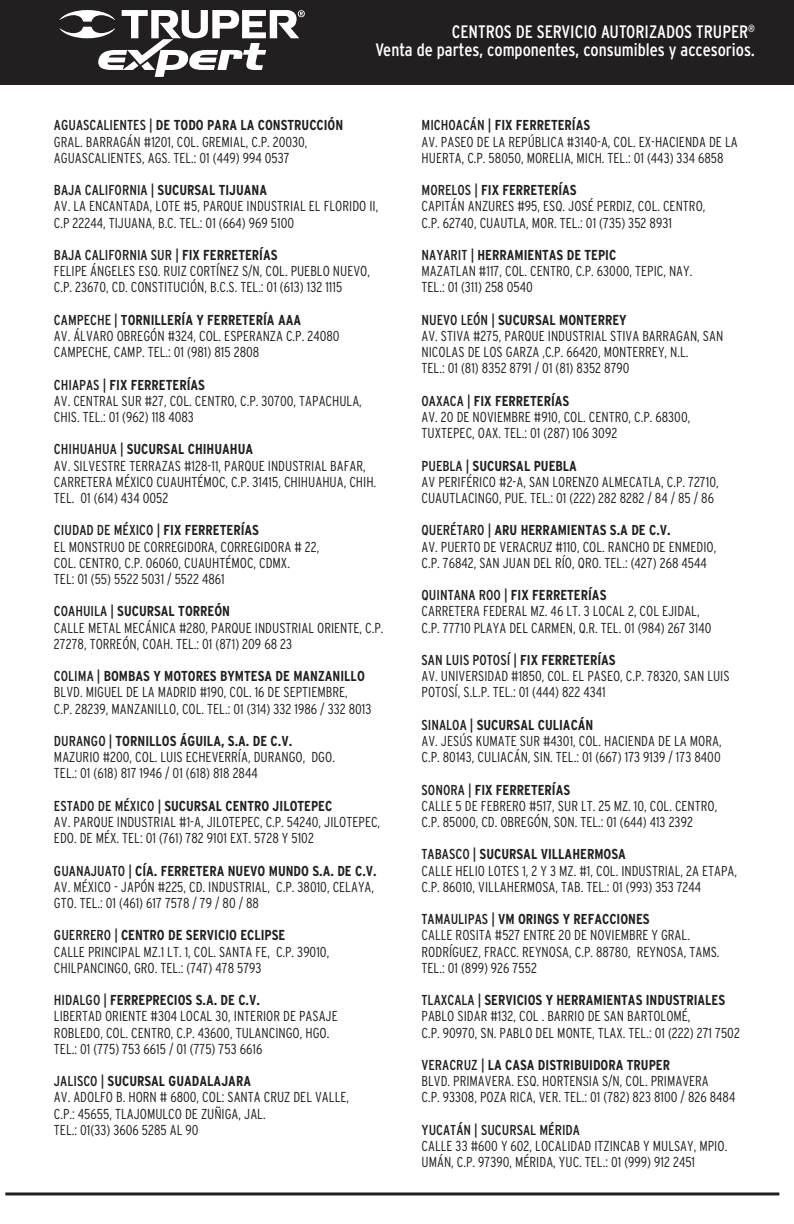
<style>
.page{position:relative;width:794px;height:1224px;background:#fff}
.page>*{position:absolute;margin:0;border:0;box-sizing:border-box;transform-origin:0 0}
.t1{font:condensed 18px/18px "Interstate";color:#fff;text-align:right}
.t2{font:300 condensed 14.4px/16.2px "Interstate";color:#231f20}
.t3{font:condensed 14.4px "Interstate";color:#231f20}
.s1{font-weight:400}
.s2{font-weight:700}
</style>
<div class="page">
<div style="left:0;top:0;width:794px;height:84px;background:#231f20"></div>
<svg style="left:60px;top:10px;width:245px;height:67px"></svg>
<hr style="left:5px;top:1192px;width:774px;height:3px;background:#231f20">
<p class="t1" style="left:375px;top:23px;width:381px">CENTROS DE SERVICIO AUTORIZADOS TRUPER<sup>®<br></sup>Venta de partes, componentes, consumibles y accesorios.</p>
<p class="t2" style="left:54px;top:117px;width:291px"><span class="s1">AGUASCALIENTES |</span> <span class="s2">DE TODO PARA LA CONSTRUCCIÓN<br></span>GRAL. BARRAGÁN #1201, COL. GREMIAL, C.P. 20030,<br>AGUASCALIENTES, AGS. TEL.: 01 (449) 994 0537</p>
<p class="t2" style="left:54px;top:182px;width:326px"><span class="s1">BAJA CALIFORNIA |</span> <span class="s2">SUCURSAL TIJUANA<br></span>AV. LA ENCANTADA, LOTE #5, PARQUE INDUSTRIAL EL FLORIDO II,<br>C.P 22244, TIJUANA, B.C. TEL.: 01 (664) 969 5100</p>
<p class="t2" style="left:54px;top:247px;width:318px"><span class="s1">BAJA CALIFORNIA SUR |</span> <span class="s2">FIX FERRETERÍAS<br></span>FELIPE ÁNGELES ESQ. RUIZ CORTÍNEZ S/N, COL. PUEBLO NUEVO,<br>C.P. 23670, CD. CONSTITUCIÓN, B.C.S. TEL.: 01 (613) 132 1115</p>
<p class="t2" style="left:54px;top:312px;width:287px"><span class="s1">CAMPECHE |</span> <span class="s2">TORNILLERÍA Y FERRETERÍA AAA<br></span>AV. ÁLVARO OBREGÓN #324, COL. ESPERANZA C.P. 24080<br>CAMPECHE, CAMP. TEL.: 01 (981) 815 2808</p>
<p class="t2" style="left:54px;top:376px;width:309px"><span class="s1">CHIAPAS |</span> <span class="s2">FIX FERRETERÍAS<br></span>AV. CENTRAL SUR #27, COL. CENTRO, C.P. 30700, TAPACHULA,<br>CHIS. TEL.: 01 (962) 118 4083</p>
<p class="t2" style="left:54px;top:441px;width:324px"><span class="s1">CHIHUAHUA |</span> <span class="s2">SUCURSAL CHIHUAHUA<br></span>AV. SILVESTRE TERRAZAS #128-11, PARQUE INDUSTRIAL BAFAR, CARRETERA MÉXICO CUAUHTÉMOC, C.P. 31415, CHIHUAHUA, CHIH.<br>TEL. 01 (614) 434 0052</p>
<p class="t2" style="left:54px;top:522px;width:267px"><span class="s1">CIUDAD DE MÉXICO |</span> <span class="s2">FIX FERRETERÍAS<br></span>EL MONSTRUO DE CORREGIDORA, CORREGIDORA # 22, COL. CENTRO, C.P. 06060, CUAUHTÉMOC, CDMX.<br>TEL: 01 (55) 5522 5031 / 5522 4861</p>
<p class="t2" style="left:54px;top:603px;width:331px"><span class="s1">COAHUILA |</span> <span class="s2">SUCURSAL TORREÓN<br></span>CALLE METAL MECÁNICA #280, PARQUE INDUSTRIAL ORIENTE, C.P.<br>27278, TORREÓN, COAH. TEL.: 01 (871) 209 68 23</p>
<p class="t2" style="left:54px;top:668px;width:319px"><span class="s1">COLIMA |</span> <span class="s2">BOMBAS Y MOTORES BYMTESA DE MANZANILLO<br></span>BLVD. MIGUEL DE LA MADRID #190, COL. 16 DE SEPTIEMBRE,<br>C.P. 28239, MANZANILLO, COL. TEL.: 01 (314) 332 1986 / 332 8013</p>
<p class="t2" style="left:54px;top:733px;width:282px"><span class="s1">DURANGO |</span> <span class="s2">TORNILLOS ÁGUILA, S.A. DE C.V.<br></span>MAZURIO #200, COL. LUIS ECHEVERRÍA, DURANGO, DGO.<br>TEL.: 01 (618) 817 1946 / 01 (618) 818 2844</p>
<p class="t2" style="left:54px;top:798px;width:328px"><span class="s1">ESTADO DE MÉXICO |</span> <span class="s2">SUCURSAL CENTRO JILOTEPEC<br></span>AV. PARQUE INDUSTRIAL #1-A, JILOTEPEC, C.P. 54240, JILOTEPEC,<br>EDO. DE MÉX. TEL: 01 (761) 782 9101 EXT. 5728 Y 5102</p>
<p class="t2" style="left:54px;top:862px;width:324px"><span class="s1">GUANAJUATO |</span> <span class="s2">CÍA. FERRETERA NUEVO MUNDO S.A. DE C.V.<br></span>AV. MÉXICO - JAPÓN #225, CD. INDUSTRIAL, C.P. 38010, CELAYA,<br>GTO. TEL.: 01 (461) 617 7578 / 79 / 80 / 88</p>
<p class="t2" style="left:54px;top:927px;width:277px"><span class="s1">GUERRERO |</span> <span class="s2">CENTRO DE SERVICIO ECLIPSE<br></span>CALLE PRINCIPAL MZ.1 LT. 1, COL. SANTA FE, C.P. 39010,<br>CHILPANCINGO, GRO. TEL.: (747) 478 5793</p>
<p class="t2" style="left:54px;top:992px;width:285px"><span class="s1">HIDALGO |</span> <span class="s2">FERREPRECIOS S.A. DE C.V.<br></span>LIBERTAD ORIENTE #304 LOCAL 30, INTERIOR DE PASAJE ROBLEDO, COL. CENTRO, C.P. 43600, TULANCINGO, HGO.<br>TEL.: 01 (775) 753 6615 / 01 (775) 753 6616</p>
<p class="t2" style="left:54px;top:1073px;width:297px"><span class="s1">JALISCO |</span> <span class="s2">SUCURSAL GUADALAJARA<br></span>AV. ADOLFO B. HORN # 6800, COL: SANTA CRUZ DEL VALLE, C.P.: 45655, TLAJOMULCO DE ZUÑIGA, JAL.<br>TEL.: 01(33) 3606 5285 AL 90</p>
<p class="t2" style="left:421px;top:117px;width:318px"><span class="s1">MICHOACÁN |</span> <span class="s2">FIX FERRETERÍAS<br></span>AV. PASEO DE LA REPÚBLICA #3140-A, COL. EX-HACIENDA DE LA<br>HUERTA, C.P. 58050, MORELIA, MICH. TEL.: 01 (443) 334 6858</p>
<p class="t2" style="left:421px;top:182px;width:285px"><span class="s1">MORELOS |</span> <span class="s2">FIX FERRETERÍAS<br></span>CAPITÁN ANZURES #95, ESQ. JOSÉ PERDIZ, COL. CENTRO,<br>C.P. 62740, CUAUTLA, MOR. TEL.: 01 (735) 352 8931</p>
<p class="t2" style="left:421px;top:247px;width:272px"><span class="s1">NAYARIT |</span> <span class="s2">HERRAMIENTAS DE TEPIC<br></span>MAZATLAN #117, COL. CENTRO, C.P. 63000, TEPIC, NAY.<br>TEL.: 01 (311) 258 0540</p>
<p class="t2" style="left:421px;top:312px;width:303px"><span class="s1">NUEVO LEÓN |</span> <span class="s2">SUCURSAL MONTERREY<br></span>AV. STIVA #275, PARQUE INDUSTRIAL STIVA BARRAGAN, SAN NICOLAS DE LOS GARZA ,C.P. 66420, MONTERREY, N.L.<br>TEL.: 01 (81) 8352 8791 / 01 (81) 8352 8790</p>
<p class="t2" style="left:421px;top:393px;width:270px"><span class="s1">OAXACA |</span> <span class="s2">FIX FERRETERÍAS<br></span>AV. 20 DE NOVIEMBRE #910, COL. CENTRO, C.P. 68300,<br>TUXTEPEC, OAX. TEL.: 01 (287) 106 3092</p>
<p class="t2" style="left:421px;top:457px;width:299px"><span class="s1">PUEBLA |</span> <span class="s2">SUCURSAL PUEBLA<br></span>AV PERIFÉRICO #2-A, SAN LORENZO ALMECATLA, C.P. 72710,<br>CUAUTLACINGO, PUE. TEL.: 01 (222) 282 8282 / 84 / 85 / 86</p>
<p class="t2" style="left:421px;top:522px;width:296px"><span class="s1">QUERÉTARO |</span> <span class="s2">ARU HERRAMIENTAS S.A DE C.V.<br></span>AV. PUERTO DE VERACRUZ #110, COL. RANCHO DE ENMEDIO,<br>C.P. 76842, SAN JUAN DEL RÍO, QRO. TEL.: (427) 268 4544</p>
<p class="t2" style="left:421px;top:587px;width:291px"><span class="s1">QUINTANA ROO |</span> <span class="s2">FIX FERRETERÍAS<br></span>CARRETERA FEDERAL MZ. 46 LT. 3 LOCAL 2, COL EJIDAL,<br>C.P. 77710 PLAYA DEL CARMEN, Q.R. TEL. 01 (984) 267 3140</p>
<p class="t2" style="left:421px;top:652px;width:310px"><span class="s1">SAN LUIS POTOSÍ |</span> <span class="s2">FIX FERRETERÍAS<br></span>AV. UNIVERSIDAD #1850, COL. EL PASEO, C.P. 78320, SAN LUIS<br>POTOSÍ, S.L.P. TEL.: 01 (444) 822 4341</p>
<p class="t2" style="left:421px;top:717px;width:302px"><span class="s1">SINALOA |</span> <span class="s2">SUCURSAL CULIACÁN<br></span>AV. JESÚS KUMATE SUR #4301, COL. HACIENDA DE LA MORA,<br>C.P. 80143, CULIACÁN, SIN. TEL.: 01 (667) 173 9139 / 173 8400</p>
<p class="t2" style="left:421px;top:781px;width:297px"><span class="s1">SONORA |</span> <span class="s2">FIX FERRETERÍAS<br></span>CALLE 5 DE FEBRERO #517, SUR LT. 25 MZ. 10, COL. CENTRO,<br>C.P. 85000, CD. OBREGÓN, SON. TEL.: 01 (644) 413 2392</p>
<p class="t2" style="left:421px;top:846px;width:317px"><span class="s1">TABASCO |</span> <span class="s2">SUCURSAL VILLAHERMOSA<br></span>CALLE HELIO LOTES 1, 2 Y 3 MZ. #1, COL. INDUSTRIAL, 2A ETAPA,<br>C.P. 86010, VILLAHERMOSA, TAB. TEL.: 01 (993) 353 7244</p>
<p class="t2" style="left:421px;top:911px;width:299px"><span class="s1">TAMAULIPAS |</span> <span class="s2">VM ORINGS Y REFACCIONES<br></span>CALLE ROSITA #527 ENTRE 20 DE NOVIEMBRE Y GRAL.<br>RODRÍGUEZ, FRACC. REYNOSA, C.P. 88780, REYNOSA, TAMS.<br>TEL.: 01 (899) 926 7552</p>
<p class="t2" style="left:421px;top:992px;width:320px"><span class="s1">TLAXCALA |</span> <span class="s2">SERVICIOS Y HERRAMIENTAS INDUSTRIALES<br></span>PABLO SIDAR #132, COL . BARRIO DE SAN BARTOLOMÉ,<br>C.P. 90970, SN. PABLO DEL MONTE, TLAX. TEL.: 01 (222) 271 7502</p>
<p class="t2" style="left:421px;top:1057px;width:315px"><span class="s1">VERACRUZ |</span> <span class="s2">LA CASA DISTRIBUIDORA TRUPER<br></span>BLVD. PRIMAVERA. ESQ. HORTENSIA S/N, COL. PRIMAVERA<br>C.P. 93308, POZA RICA, VER. TEL.: 01 (782) 823 8100 / 826 8484</p>
<p class="t3" style="left:421px;top:1122px;width:160px">YUCATÁN | SUCURSAL MÉRIDA</p>
<p class="t2" style="left:421px;top:1138px;width:307px">CALLE 33 #600 Y 602, LOCALIDAD ITZINCAB Y MULSAY, MPIO.<br>UMÁN, C.P. 97390, MÉRIDA, YUC. TEL.: 01 (999) 912 2451</p>
</div>
